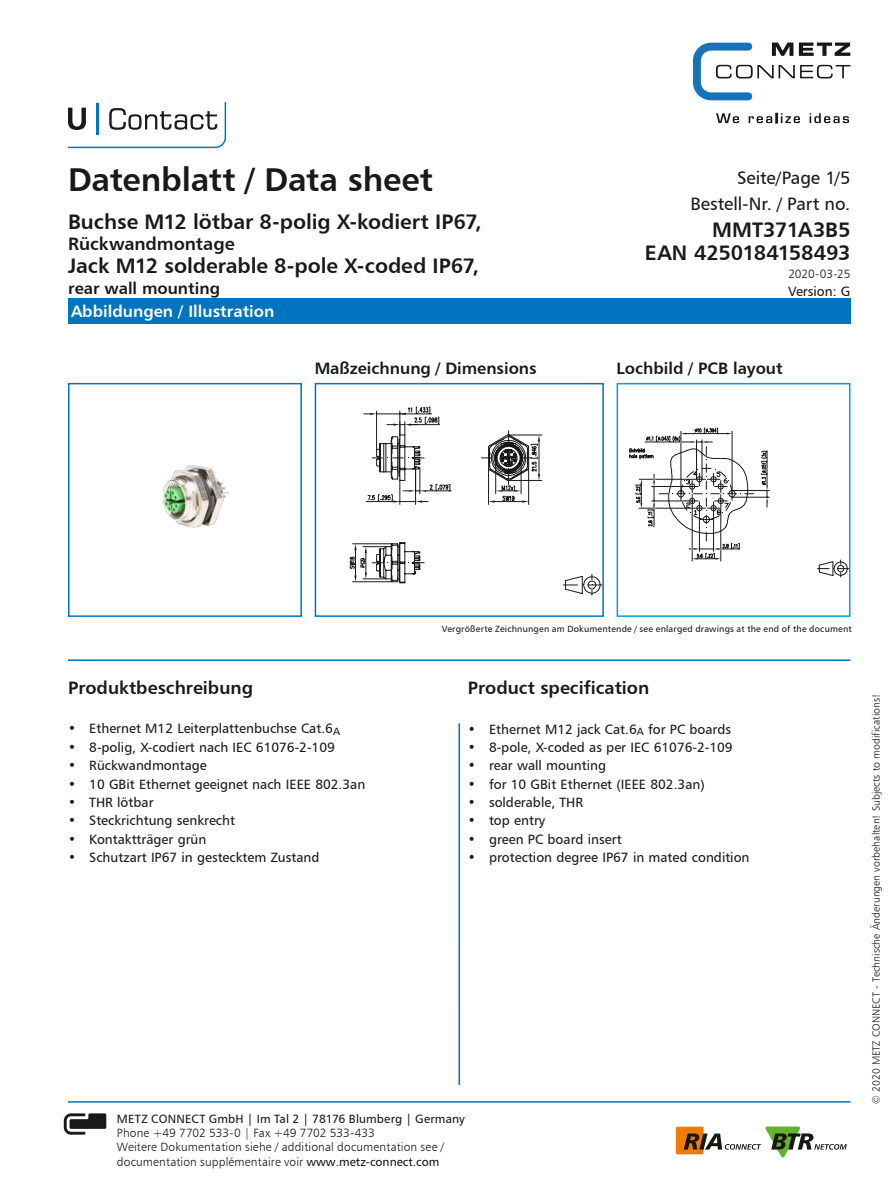
<style>
.page{position:relative;width:893px;height:1187px;background:#fff}
.page>*{position:absolute;margin:0;border:0;box-sizing:border-box;transform-origin:0 0}
.t1{font:33px "Humanist 777 BT Bold B";letter-spacing:-.005em;color:#1a1918}
.t2{font:21px "Humanist 777 BT Bold B";letter-spacing:-.005em;color:#1a1918}
.t3{font:18px "Humanist 777 BT Bold B";color:#1a1918}
.t4{font:18px "Humanist 777 BT Roman B";letter-spacing:-.005em;color:#1a1918}
.t5{font:16.5px "Humanist 777 BT Bold B";color:#1a1918}
.t6{font:16.5px "Humanist 777 BT Bold B";color:#fff}
.t7{font:13.5px "Humanist 777 BT Roman B";color:#1a1918}
.t8{font:12px/14.4px "Humanist 777 BT Light B";letter-spacing:.01em;color:#1a1918}
.t9{font:12px "Humanist 777 BT Roman B";letter-spacing:.01em;color:#1a1918}
.t10{font:10.5px "Humanist 777 BT Light B";color:#1a1918}
.t11{font:9px "Humanist 777 BT Roman B";letter-spacing:.02em;color:#1a1918}
.s1{font-family:"Humanist 777 BT Roman B"}
</style>
<div class="page">
<hr style="left:68px;top:659px;width:782px;height:2px;background:#0074be">
<hr style="left:68px;top:1101px;width:782px;height:1px;background:#0074be">
<div style="left:68px;top:298px;width:782px;height:25px;background:#0074be"></div>
<hr style="left:458px;top:723px;width:2px;height:361px;background:#0074be">
<svg style="left:629px;top:428px;width:218px;height:149px"></svg>
<div style="left:617px;top:383px;width:233px;height:234px;border:2px solid #009ee3"></div>
<svg style="left:349px;top:406px;width:252px;height:189px"></svg>
<div style="left:315px;top:383px;width:289px;height:234px;border:2px solid #0074be"></div>
<img style="left:163px;top:465px;width:66px;height:63px">
<div style="left:68px;top:383px;width:234px;height:234px;border:2px solid #0074be"></div>
<svg style="left:68px;top:102px;width:159px;height:47px"></svg>
<svg style="left:716px;top:113px;width:23px;height:10px"></svg>
<svg style="left:810px;top:113px;width:39px;height:10px"></svg>
<svg style="left:693px;top:43px;width:157px;height:57px"></svg>
<svg style="left:749px;top:113px;width:51px;height:10px"></svg>
<svg style="left:64px;top:1113px;width:42px;height:21px"></svg>
<div style="left:676px;top:1126px;width:27px;height:28px;background:#ef7c00;border-radius:2px"></div>
<svg style="left:684px;top:1126px;width:163px;height:31px"></svg>
<h1 class="t1" style="left:68px;top:166px;width:367px">Datenblatt / Data sheet</h1>
<h2 class="t2" style="left:68px;top:213px;width:415px">Buchse M12 lötbar 8-polig X-kodiert IP67,</h2>
<h3 class="t3" style="left:68px;top:236px;width:168px">Rückwandmontage</h3>
<h2 class="t2" style="left:68px;top:257px;width:413px">Jack M12 solderable 8-pole X-coded IP67,</h2>
<p class="t5" style="left:68px;top:281px;width:153px">rear wall mounting</p>
<p class="t6" style="left:71px;top:304px;width:205px">Abbildungen / Illustration</p>
<h3 class="t4" style="left:737px;top:170px;width:115px">Seite/Page 1/5</h3>
<h3 class="t4" style="left:690px;top:197px;width:162px">Bestell-Nr. / Part no.</h3>
<h2 class="t2" style="left:712px;top:221px;width:140px">MMT371A3B5</h2>
<h2 class="t2" style="left:645px;top:243px;width:207px">EAN 4250184158493</h2>
<p class="t7" style="left:788px;top:285px;width:64px">Version: G</p>
<p class="t8" style="left:788px;top:268px;width:64px">2020-03-25</p>
<p class="t5" style="left:315px;top:361px;width:224px">Maßzeichnung / Dimensions</p>
<p class="t5" style="left:617px;top:361px;width:168px">Lochbild / PCB layout</p>
<p class="t11" style="left:442px;top:625px;width:412px">Vergrößerte Zeichnungen am Dokumentende / see enlarged drawings at the end of the document</p>
<h3 class="t3" style="left:68px;top:680px;width:187px">Produktbeschreibung</h3>
<h3 class="t3" style="left:468px;top:680px;width:183px">Product specification</h3>
<p class="t7" style="left:68px;top:723px;width:273px">• Ethernet M12 Leiterplattenbuchse Cat.6<sub>A</sub></p>
<p class="t7" style="left:68px;top:741px;width:268px">• 8-polig, X-codiert nach IEC 61076-2-109</p>
<p class="t7" style="left:68px;top:759px;width:140px">• Rückwandmontage</p>
<p class="t7" style="left:68px;top:778px;width:299px">• 10 GBit Ethernet geeignet nach IEEE 802.3an</p>
<p class="t7" style="left:68px;top:796px;width:87px">• THR lötbar</p>
<p class="t7" style="left:68px;top:814px;width:169px">• Steckrichtung senkrecht</p>
<p class="t7" style="left:68px;top:833px;width:140px">• Kontaktträger grün</p>
<p class="t7" style="left:68px;top:851px;width:253px">• Schutzart IP67 in gestecktem Zustand</p>
<p class="t7" style="left:468px;top:723px;width:265px">• Ethernet M12 jack Cat.6<sub>A</sub> for PC boards</p>
<p class="t7" style="left:468px;top:741px;width:266px">• 8-pole, X-coded as per IEC 61076-2-109</p>
<p class="t7" style="left:468px;top:759px;width:140px">• rear wall mounting</p>
<p class="t7" style="left:468px;top:778px;width:238px">• for 10 GBit Ethernet (IEEE 802.3an)</p>
<p class="t7" style="left:468px;top:796px;width:117px">• solderable, THR</p>
<p class="t7" style="left:468px;top:814px;width:79px">• top entry</p>
<p class="t7" style="left:468px;top:833px;width:155px">• green PC board insert</p>
<p class="t7" style="left:468px;top:851px;width:283px">• protection degree IP67 in mated condition</p>
<p class="t9" style="left:117px;top:1113px;width:349px">METZ CONNECT GmbH | Im Tal 2 | 78176 Blumberg | Germany</p>
<p class="t8" style="left:117px;top:1126px;width:329px">Phone +49 7702 533-0 | Fax +49 7702 533-433<br>Weitere Dokumentation siehe / additional documentation see / documentation supplémentaire voir <span class="s1">www.metz-connect.com</span></p>
<p class="t10" style="left:872px;top:1103px;width:411px;rotate:-90deg">© 2020 METZ CONNECT - Technische Änderungen vorbehalten! Subjects to modifications!</p>
</div>
